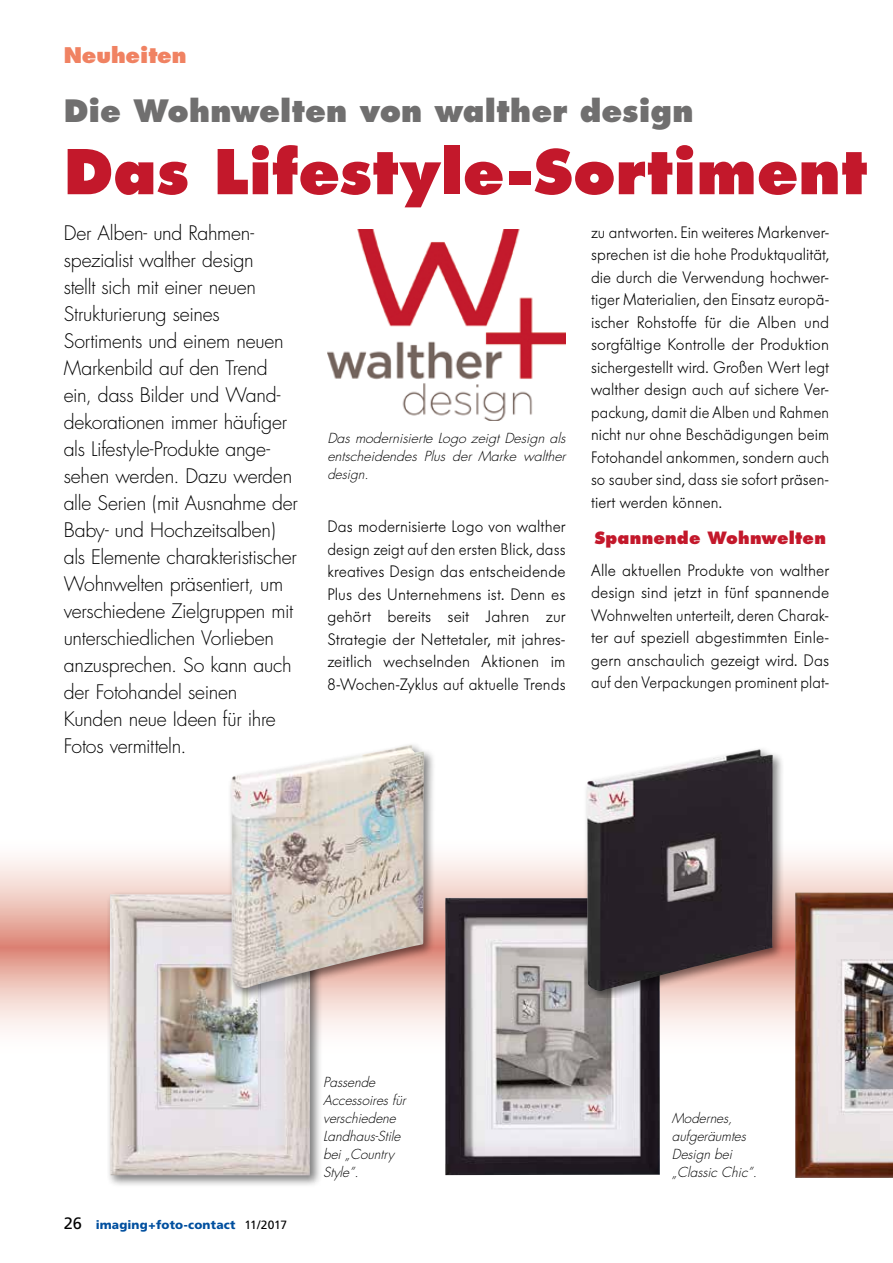
<style>
.page{position:relative;width:893px;height:1263px;background:#fff}
.page>*{position:absolute;margin:0;border:0;box-sizing:border-box;transform-origin:0 0}
.t1{font:800 60px "Futura";color:#c3182b}
.t2{font:800 30px "Futura";letter-spacing:.005em;color:#706f6f}
.t3{font:800 21px "Futura";letter-spacing:-.005em;color:#f08262}
.t4{font:300 19.5px/27px "Futura";letter-spacing:-.015em;color:#000}
.t5{font:300 16.5px/22.5px "Futura BQ";letter-spacing:.005em;color:#000;text-align:justify}
.t6{font:300 16.5px/22.5px "Futura BQ";letter-spacing:.005em;color:#000;text-align:justify;scale:.94 1}
.t7{font:800 16.5px "Futura";letter-spacing:.01em;color:#c3182b}
.t8{font:italic 300 13.5px/18px "Futura";color:#000}
.t9{font:italic 300 13.5px/18px "Futura";color:#000;text-align:justify;scale:1.05 1}
.t10{font:900 12px "Frutiger";letter-spacing:.015em;color:#004f9f}
.s1{font-weight:400;font-size:16.5px;color:#000}
.s2{font-weight:400;color:#000}
</style>
<div class="page">
<svg style="left:0;top:857px;width:893px;height:175px"></svg>
<div style="left:106px;top:890px;width:216px;height:298px;background:#000;opacity:.5"></div>
<img style="left:110px;top:894px;width:200px;height:281px">
<img style="left:445px;top:898px;width:215px;height:277px">
<img style="left:795px;top:892px;width:98px;height:286px">
<div style="left:227px;top:741px;width:209px;height:259px;background:#000;opacity:.5"></div>
<img style="left:230px;top:745px;width:194px;height:243px">
<div style="left:583px;top:746px;width:201px;height:251px;background:#000;opacity:.5"></div>
<img style="left:587px;top:749px;width:186px;height:242px">
<img style="left:327px;top:230px;width:239px;height:190px">
<p class="t3" style="left:64px;top:42px;width:124px">Neuheiten</p>
<h2 class="t2" style="left:64px;top:92px;width:631px">Die Wohnwelten von walther design</h2>
<h1 class="t1" style="left:64px;top:135px;width:805px">Das Lifestyle-Sortiment</h1>
<p class="t4" style="left:64px;top:220px;width:236px">Der Alben- und Rahmen&shy;spezialist walther design<br>stellt sich mit einer neuen<br>Strukturierung seines<br>Sortiments und einem neuen<br>Markenbild auf den Trend ein, dass Bilder und Wand&shy;dekorationen immer häufiger als Lifestyle-Produkte ange&shy;sehen werden. Dazu werden alle Serien (mit Ausnahme der<br>Baby- und Hochzeitsalben) als Elemente charakteristischer<br>Wohnwelten präsentiert, um verschiedene Zielgruppen mit unterschiedlichen Vorlieben anzusprechen. So kann auch der Fotohandel seinen<br>Kunden neue Ideen für ihre<br>Fotos vermitteln.</p>
<p class="t9" style="left:327px;top:430px;width:229px">Das modernisierte Logo zeigt Design als entscheidendes Plus der Marke walther design.</p>
<p class="t5" style="left:327px;top:515px;width:240px">Das modernisierte Logo von walther design zeigt auf den ersten Blick, dass kreatives Design das entscheidende Plus des Unternehmens ist. Denn es gehört bereits seit Jahren zur Strategie der Nettetaler, mit jahres&shy;zeitlich wechselnden Aktionen im 8-Wochen-Zyklus auf aktuelle Trends</p>
<p class="t6" style="left:591px;top:221px;width:255px">zu antworten. Ein weiteres Markenver&shy;sprechen ist die hohe Produktqualität, die durch die Verwendung hochwer&shy;tiger Materialien, den Einsatz europä&shy;ischer Rohstoffe für die Alben und sorgfältige Kontrolle der Produktion sichergestellt wird. Großen Wert legt walther design auch auf sichere Ver&shy;packung, damit die Alben und Rahmen nicht nur ohne Beschädigungen beim Fotohandel ankommen, sondern auch so sauber sind, dass sie sofort präsen&shy;tiert werden können.</p>
<p class="t7" style="left:594px;top:527px;width:233px">Spannende Wohnwelten</p>
<p class="t5" style="left:591px;top:559px;width:240px">Alle aktuellen Produkte von walther design sind jetzt in fünf spannende Wohnwelten unterteilt, deren Charak&shy;ter auf speziell abgestimmten Einle&shy;gern anschaulich gezeigt wird. Das auf den Verpackungen prominent plat-</p>
<p class="t10" style="left:64px;top:1217px;width:225px"><span class="s1">26</span> imaging+foto-contact <span class="s2">11/2017</span></p>
<p class="t8" style="left:323px;top:1073px;width:84px">Passende<br>Accessoires für verschiedene<br>Landhaus-Stile bei „Country<br>Style”.</p>
<p class="t8" style="left:672px;top:1109px;width:87px">Modernes, aufgeräumtes<br>Design bei „Classic Chic”.</p>
</div>
